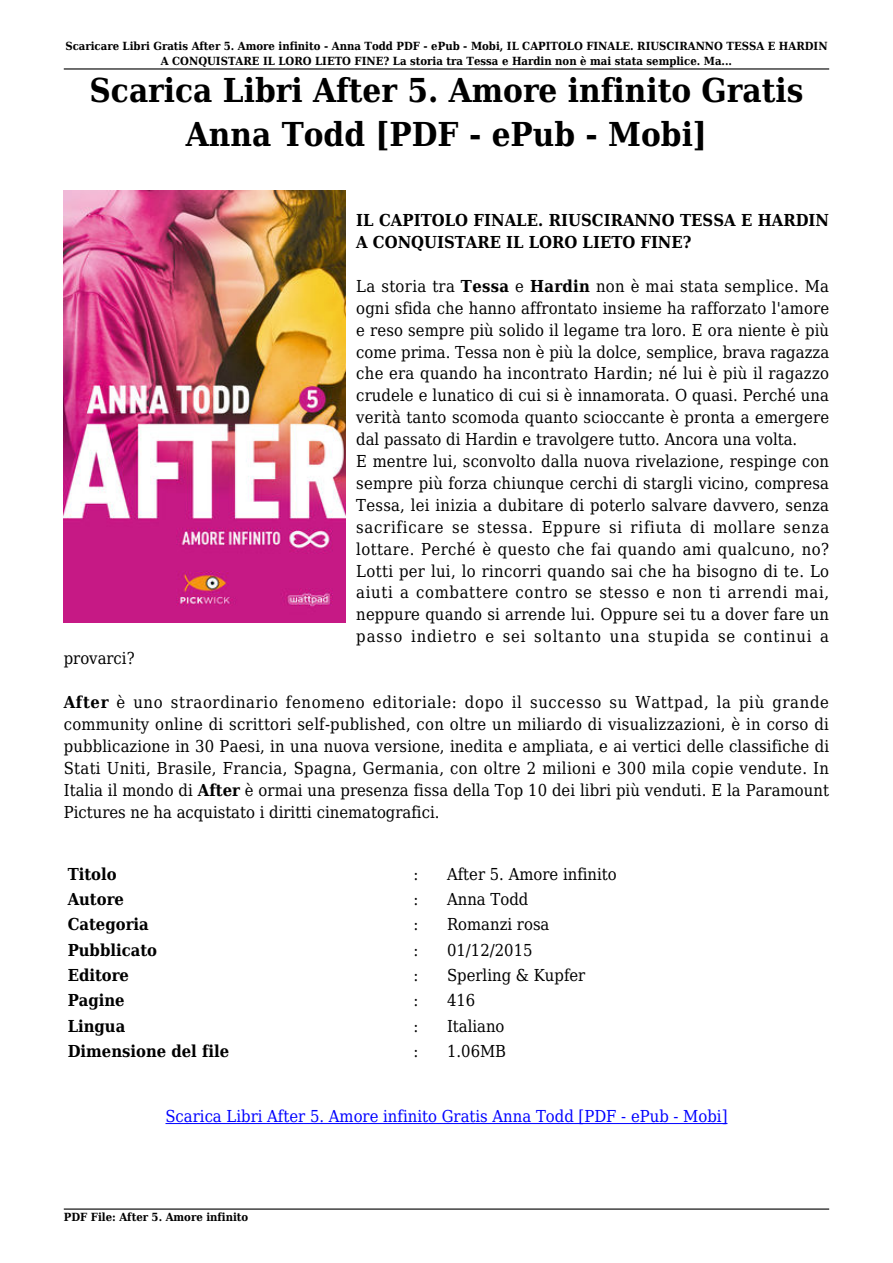
<style>
.page{position:relative;width:893px;height:1263px;background:#fff}
.page>*{position:absolute;margin:0;border:0;box-sizing:border-box;transform-origin:0 0}
.t1{font:700 33px/44.2px "DejaVu Serif Condensed";color:#000;text-align:center}
.t2{font:16.5px/21.9px "DejaVu Serif Condensed";letter-spacing:.01em;color:#000}
.t3{font:700 16.5px/22px "DejaVu Serif Condensed";color:#000}
.t4{font:16.5px "DejaVu Serif Condensed";color:#00f}
.t5{font:700 11.25px/15px "DejaVu Serif Condensed";color:#000;text-align:center}
.s1{font-weight:700}
</style>
<div class="page">
<hr style="left:64px;top:68px;width:765px;height:2px;background:#000">
<hr style="left:64px;top:1208px;width:765px;height:1px;background:#000">
<img style="left:64px;top:190px;width:281px;height:433px">
<hr style="left:165px;top:1123px;width:562px;height:1px;background:#00f">
<p class="t5" style="left:65px;top:38px;width:764px">Scaricare Libri Gratis After 5. Amore infinito - Anna Todd PDF - ePub - Mobi, IL CAPITOLO FINALE. RIUSCIRANNO TESSA E HARDIN<br>A CONQUISTARE IL LORO LIETO FINE? La storia tra Tessa e Hardin non è mai stata semplice. Ma...</p>
<h1 class="t1" style="left:89px;top:68px;width:715px">Scarica Libri After 5. Amore infinito Gratis<br>Anna Todd [PDF - ePub - Mobi]</h1>
<p class="t3" style="left:356px;top:209px;width:474px">IL CAPITOLO FINALE. RIUSCIRANNO TESSA E HARDIN<br>A CONQUISTARE IL LORO LIETO FINE?</p>
<p class="t2" style="left:356px;top:275px;width:474px">La storia tra <span class="s1">Tessa</span> e <span class="s1">Hardin</span> non è mai stata semplice. Ma ogni sfida che hanno affrontato insieme ha rafforzato l'amore e reso sempre più solido il legame tra loro. E ora niente è più come prima. Tessa non è più la dolce, semplice, brava ragazza che era quando ha incontrato Hardin; né lui è più il ragazzo crudele e lunatico di cui si è innamorata. O quasi. Perché una verità tanto scomoda quanto scioccante è pronta a emergere dal passato di Hardin e travolgere tutto. Ancora una volta.<br>E mentre lui, sconvolto dalla nuova rivelazione, respinge con sempre più forza chiunque cerchi di stargli vicino, compresa Tessa, lei inizia a dubitare di poterlo salvare davvero, senza sacrificare se stessa. Eppure si rifiuta di mollare senza lottare. Perché è questo che fai quando ami qualcuno, no?<br>Lotti per lui, lo rincorri quando sai che ha bisogno di te. Lo aiuti a combattere contro se stesso e non ti arrendi mai, neppure quando si arrende lui. Oppure sei tu a dover fare un passo indietro e sei soltanto una stupida se continui a</p>
<p class="t2" style="left:64px;top:647px;width:72px">provarci?</p>
<p class="t2" style="left:64px;top:691px;width:767px;text-align:justify"><span class="s1">After</span> è uno straordinario fenomeno editoriale: dopo il successo su Wattpad, la più grande community online di scrittori self-published, con oltre un miliardo di visualizzazioni, è in corso di pubblicazione in 30 Paesi, in una nuova versione, inedita e ampliata, e ai vertici delle classifiche di Stati Uniti, Brasile, Francia, Spagna, Germania, con oltre 2 milioni e 300 mila copie vendute. In Italia il mondo di <span class="s1">After</span> è ormai una presenza fissa della Top 10 dei libri più venduti. E la Paramount Pictures ne ha acquistato i diritti cinematografici.</p>
<p class="t3" style="left:68px;top:863px;width:50px">Titolo</p>
<p class="t2" style="left:414px;top:863px;width:6px">:</p>
<p class="t2" style="left:447px;top:863px;width:171px">After 5. Amore infinito</p>
<p class="t3" style="left:68px;top:888px;width:58px">Autore</p>
<p class="t2" style="left:414px;top:888px;width:6px">:</p>
<p class="t2" style="left:447px;top:888px;width:83px">Anna Todd</p>
<p class="t3" style="left:68px;top:913px;width:83px">Categoria</p>
<p class="t2" style="left:414px;top:913px;width:6px">:</p>
<p class="t2" style="left:447px;top:913px;width:104px">Romanzi rosa</p>
<p class="t3" style="left:68px;top:939px;width:91px">Pubblicato</p>
<p class="t2" style="left:414px;top:939px;width:6px">:</p>
<p class="t2" style="left:447px;top:939px;width:87px">01/12/2015</p>
<p class="t3" style="left:68px;top:964px;width:63px">Editore</p>
<p class="t2" style="left:414px;top:964px;width:6px">:</p>
<p class="t2" style="left:447px;top:964px;width:140px">Sperling &amp; Kupfer</p>
<p class="t3" style="left:68px;top:989px;width:59px">Pagine</p>
<p class="t2" style="left:414px;top:990px;width:6px">:</p>
<p class="t2" style="left:447px;top:990px;width:30px">416</p>
<p class="t3" style="left:68px;top:1015px;width:59px">Lingua</p>
<p class="t2" style="left:414px;top:1015px;width:6px">:</p>
<p class="t2" style="left:447px;top:1015px;width:59px">Italiano</p>
<p class="t3" style="left:68px;top:1040px;width:163px">Dimensione del file</p>
<p class="t2" style="left:414px;top:1040px;width:6px">:</p>
<p class="t2" style="left:447px;top:1040px;width:61px">1.06MB</p>
<p class="t4" style="left:165px;top:1107px;width:563px">Scarica Libri After 5. Amore infinito Gratis Anna Todd [PDF - ePub - Mobi]</p>
<p class="t5" style="left:64px;top:1210px;width:186px">PDF File: After 5. Amore infinito</p>
</div>
